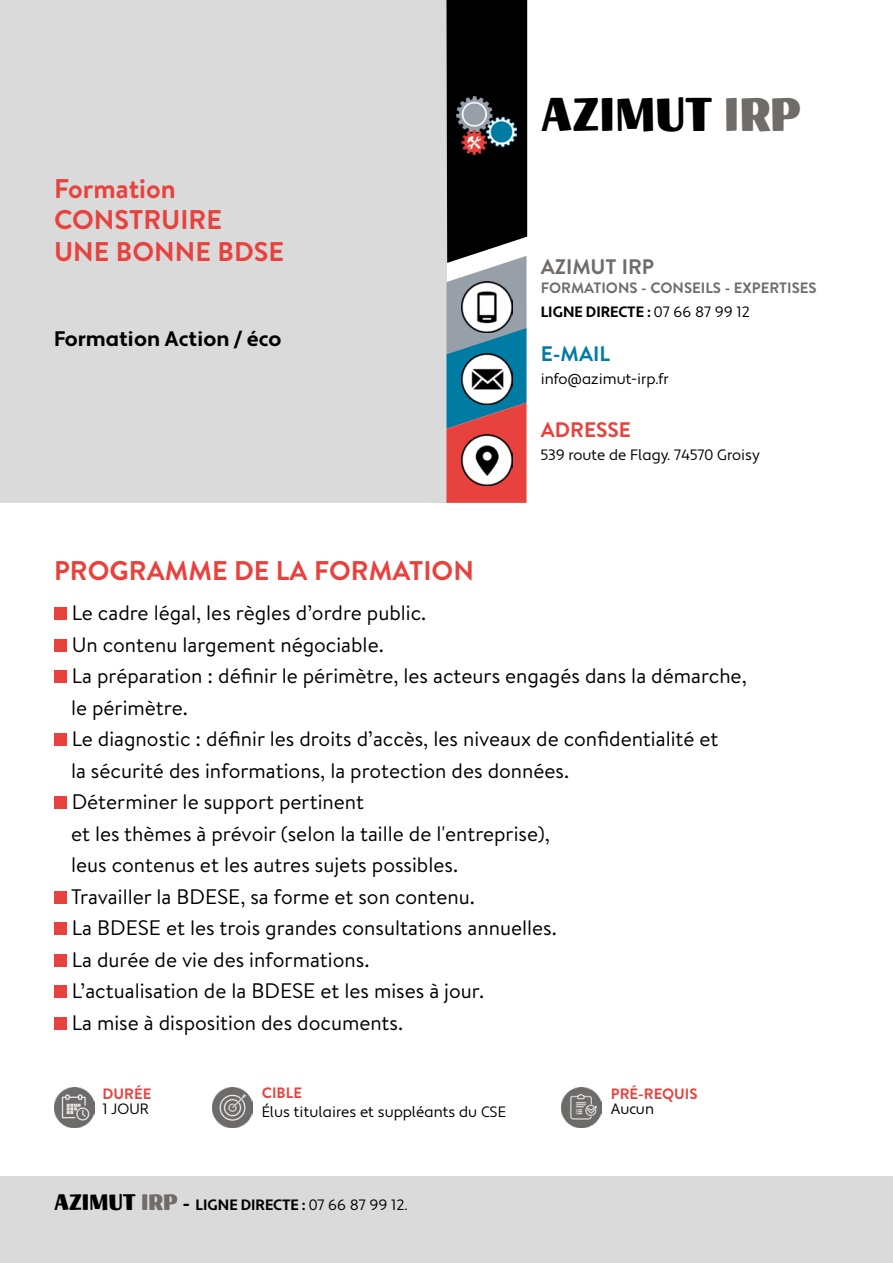
<style>
.page{position:relative;width:893px;height:1263px;background:#fff}
.page>*{position:absolute;margin:0;border:0;box-sizing:border-box;transform-origin:0 0}
.t1{font:44.25px "Golden State JF";color:#000}
.t2{font:700 27px/31.5px "Brandon Text";color:#e8423e}
.t3{font:21px/31.5px "Brandon Text";color:#000}
.t4{font:700 21px "Apertura";color:#000}
.t5{font:700 21px "Brandon Text";color:#6f6c6a}
.t6{font:700 21px "Brandon Text";color:#e8423e}
.t7{font:700 21px "Brandon Text";color:#007ba4}
.t8{font:15px "Apertura";color:#000}
.t9{font:700 15px "Apertura";color:#000}
.t10{font:700 15px "Brandon Text";color:#6f6c6a}
.t11{font:700 15px "Brandon Text";color:#e8423e}
.s1{color:#6f6c6a}
.s2{font-weight:400}
.s3{font-family:"Golden State JF";font-weight:400;font-size:21px}
.s4{font-family:"Golden State JF";font-weight:400;font-size:21px;color:#6f6c6a}
.s5{font-family:"Brandon Text";font-size:21px}
</style>
<div class="page">
<div style="left:0;top:0;width:446px;height:503px;background:#dbdada"></div>
<svg style="left:446px;top:0;width:81px;height:503px;background:#43393e"></svg>
<img style="left:457px;top:96px;width:59px;height:59px">
<img style="left:461px;top:434px;width:51px;height:52px">
<img style="left:461px;top:354px;width:51px;height:51px">
<img style="left:461px;top:281px;width:51px;height:52px">
<div style="left:54px;top:607px;width:13px;height:13px;background:#e8423e"></div>
<div style="left:54px;top:639px;width:13px;height:13px;background:#e8423e"></div>
<div style="left:54px;top:670px;width:13px;height:13px;background:#e8423e"></div>
<div style="left:54px;top:733px;width:13px;height:13px;background:#e8423e"></div>
<div style="left:54px;top:796px;width:13px;height:13px;background:#e8423e"></div>
<div style="left:54px;top:891px;width:13px;height:13px;background:#e8423e"></div>
<div style="left:54px;top:922px;width:13px;height:13px;background:#e8423e"></div>
<div style="left:54px;top:954px;width:13px;height:13px;background:#e8423e"></div>
<div style="left:54px;top:985px;width:13px;height:13px;background:#e8423e"></div>
<div style="left:54px;top:1017px;width:13px;height:13px;background:#e8423e"></div>
<div style="left:0;top:1176px;width:893px;height:87px;background:#dbdada"></div>
<img style="left:561px;top:1087px;width:40px;height:41px">
<img style="left:54px;top:1087px;width:40px;height:41px">
<img style="left:213px;top:1087px;width:40px;height:41px">
<p class="t2" style="left:54px;top:172px;width:232px">Formation<br>CONSTRUIRE<br>UNE BONNE BDSE</p>
<p class="t4" style="left:54px;top:326px;width:229px">Formation Action / éco</p>
<h1 class="t1" style="left:541px;top:86px;width:262px">AZIMUT <span class="s1">IRP</span></h1>
<p class="t5" style="left:541px;top:252px;width:115px">AZIMUT IRP</p>
<p class="t10" style="left:541px;top:278px;width:277px">FORMATIONS - CONSEILS - EXPERTISES</p>
<p class="t9" style="left:541px;top:302px;width:210px">LIGNE DIRECTE : <span class="s2">07 66 87 99 12</span></p>
<p class="t7" style="left:541px;top:339px;width:71px">E-MAIL</p>
<p class="t8" style="left:541px;top:370px;width:129px">info@azimut-irp.fr</p>
<p class="t6" style="left:541px;top:415px;width:92px">ADRESSE</p>
<p class="t8" style="left:541px;top:445px;width:221px">539 route de Flagy. 74570 Groisy</p>
<p class="t2" style="left:54px;top:554px;width:421px">PROGRAMME DE LA FORMATION</p>
<p class="t3" style="left:71px;top:596px;width:677px">Le cadre légal, les règles d’ordre public.<br>Un contenu largement négociable.<br>La préparation : définir le périmètre, les acteurs engagés dans la démarche, le périmètre.<br>Le diagnostic : définir les droits d’accès, les niveaux de confidentialité et<br>la sécurité des informations, la protection des données.<br>Déterminer le support pertinent<br>et les thèmes à prévoir (selon la taille de l'entreprise),<br>leus contenus et les autres sujets possibles.<br>Travailler la BDESE, sa forme et son contenu.<br>La BDESE et les trois grandes consultations annuelles.<br>La durée de vie des informations.<br>L’actualisation de la BDESE et les mises à jour.<br>La mise à disposition des documents.</p>
<p class="t11" style="left:102px;top:1083px;width:50px">DURÉE</p>
<p class="t8" style="left:102px;top:1099px;width:48px">1 JOUR</p>
<p class="t11" style="left:262px;top:1082px;width:42px">CIBLE</p>
<p class="t8" style="left:262px;top:1103px;width:246px">Élus titulaires et suppléants du CSE</p>
<p class="t9" style="left:54px;top:1195px;width:355px"><span class="s3">AZIMUT</span> <span class="s4">IRP</span> <span class="s5">-</span> LIGNE DIRECTE : <span class="s2">07 66 87 99 12.</span></p>
<p class="t11" style="left:611px;top:1083px;width:88px">PRÉ-REQUIS</p>
<p class="t8" style="left:611px;top:1099px;width:45px">Aucun</p>
</div>
